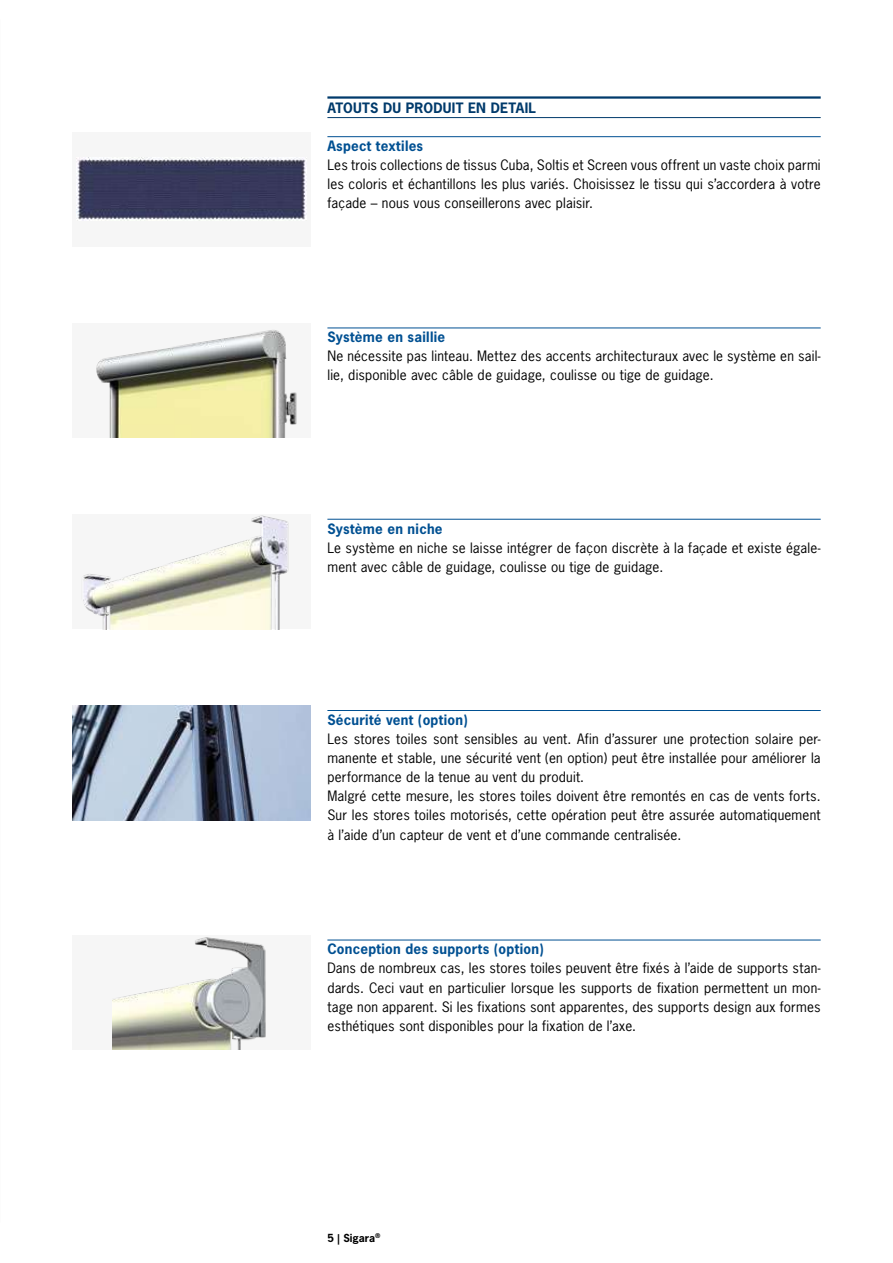
<style>
.page{position:relative;width:893px;height:1263px;background:#fff}
.page>*{position:absolute;margin:0;border:0;box-sizing:border-box;transform-origin:0 0}
.t1{font:13.5px/19.2px "News Gothic";letter-spacing:.015em;color:#000}
.t2{font:700 13.5px "News Gothic";letter-spacing:.02em;color:#005092}
.t3{font:700 13.5px "News Gothic";letter-spacing:.015em;color:#003a6b}
.t4{font:700 10.5px "News Gothic";color:#000}
</style>
<div class="page">
<img style="left:72px;top:706px;width:238px;height:114px">
<div style="left:72px;top:935px;width:238px;height:115px;background:#f6f6f6"></div>
<img style="left:112px;top:937px;width:154px;height:113px">
<img style="left:96px;top:329px;width:201px;height:109px">
<img style="left:81px;top:515px;width:208px;height:114px">
<div style="left:72px;top:132px;width:238px;height:115px;background:#f6f6f6"></div>
<img style="left:76px;top:157px;width:230px;height:63px">
<hr style="left:327px;top:710px;width:494px;height:1px;background:#005092">
<hr style="left:327px;top:940px;width:494px;height:1px;background:#005092">
<hr style="left:327px;top:96px;width:494px;height:3px;background:#003a6b">
<hr style="left:327px;top:117px;width:494px;height:1px;background:#003a6b">
<hr style="left:327px;top:136px;width:494px;height:1px;background:#005092">
<hr style="left:327px;top:328px;width:494px;height:1px;background:#005092">
<hr style="left:327px;top:519px;width:494px;height:1px;background:#005092">
<p class="t3" style="left:327px;top:99px;width:210px">ATOUTS DU PRODUIT EN DETAIL</p>
<p class="t2" style="left:327px;top:137px;width:97px">Aspect textiles</p>
<p class="t1" style="left:327px;top:155px;width:495px;text-align:justify">Les trois collections de tissus Cuba, Soltis et Screen vous offrent un vaste choix parmi les coloris et échantillons les plus variés. Choisissez le tissu qui s’accordera à votre façade – nous vous conseillerons avec plaisir.</p>
<p class="t2" style="left:327px;top:328px;width:119px">Système en saillie</p>
<p class="t1" style="left:327px;top:347px;width:495px">Ne nécessite pas linteau. Mettez des accents architecturaux avec le système en sail&shy;lie, disponible avec câble de guidage, coulisse ou tige de guidage.</p>
<p class="t2" style="left:327px;top:519px;width:117px">Système en niche</p>
<p class="t1" style="left:327px;top:538px;width:495px">Le système en niche se laisse intégrer de façon discrète à la façade et existe égale&shy;ment avec câble de guidage, coulisse ou tige de guidage.</p>
<p class="t2" style="left:327px;top:711px;width:142px">Sécurité vent (option)</p>
<p class="t1" style="left:327px;top:729px;width:495px">Les stores toiles sont sensibles au vent. Afin d’assurer une protection solaire per&shy;manente et stable, une sécurité vent (en option) peut être installée pour améliorer la performance de la tenue au vent du produit.<br>Malgré cette mesure, les stores toiles doivent être remontés en cas de vents forts.<br>Sur les stores toiles motorisés, cette opération peut être assurée automatiquement à l’aide d’un capteur de vent et d’une commande centralisée.</p>
<p class="t2" style="left:327px;top:940px;width:218px">Conception des supports (option)</p>
<p class="t1" style="left:327px;top:959px;width:495px;text-align:justify">Dans de nombreux cas, les stores toiles peuvent être fixés à l’aide de supports stan&shy;dards. Ceci vaut en particulier lorsque les supports de fixation permettent un mon&shy;tage non apparent. Si les fixations sont apparentes, des supports design aux formes esthétiques sont disponibles pour la fixation de l’axe.</p>
<p class="t4" style="left:327px;top:1231px;width:55px">5 | Sigara<sup>®</sup></p>
</div>
